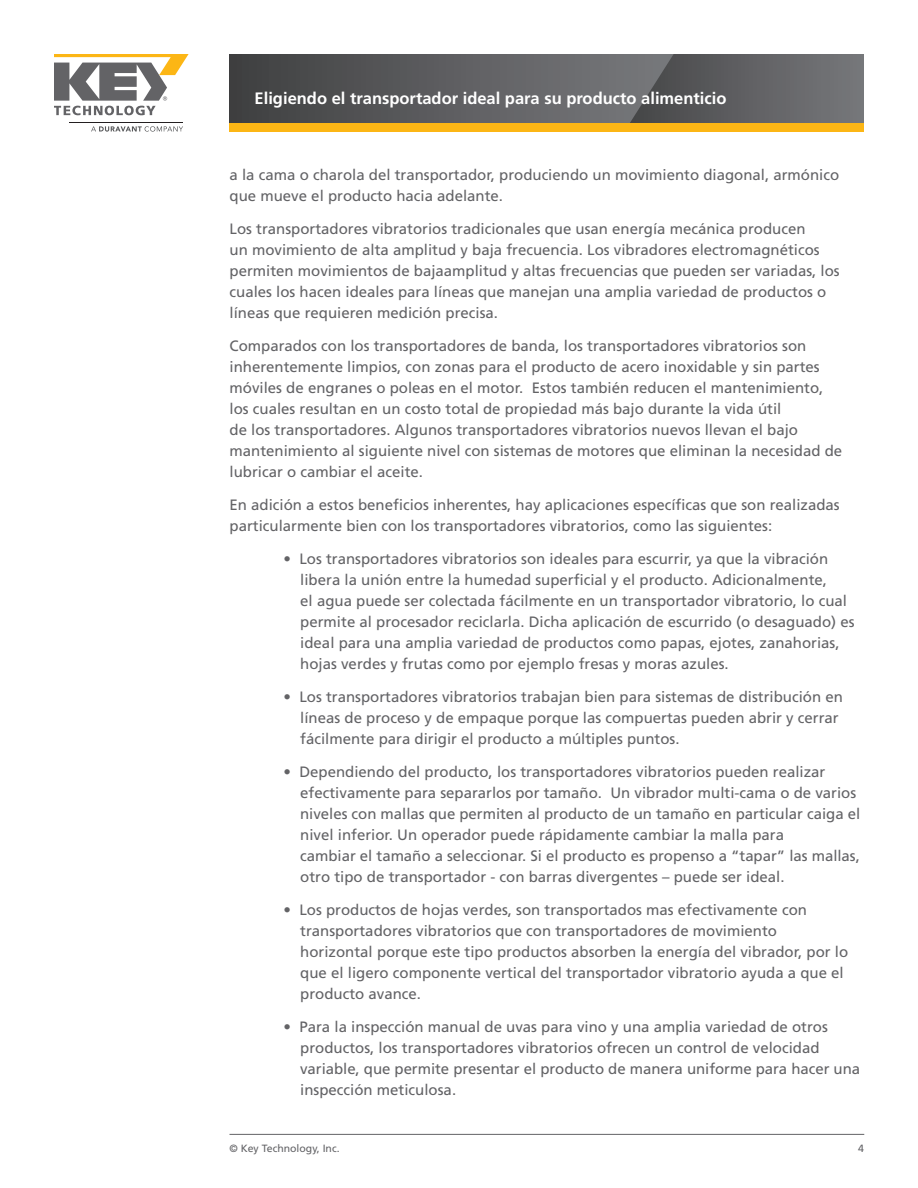
<style>
.page{position:relative;width:918px;height:1188px;background:#fff}
.page>*{position:absolute;margin:0;border:0;box-sizing:border-box;transform-origin:0 0}
.Document_Title__Head{font:700 16.5px "Frutiger LT Std";color:#fff}
.Main_Body_Text{font:15px/21px "Frutiger LT Std";color:#636366}
.t1{font:10.5px "Frutiger LT Std";color:#636366}
</style>
<div class="page">
<hr style="left:230px;top:1134px;width:634px;height:1px;background:#636366">
<svg style="left:230px;top:54px;width:400px;height:69px;background:#5a5a5c"></svg>
<svg style="left:630px;top:54px;width:234px;height:69px;background:#626366"></svg>
<div style="left:230px;top:123px;width:634px;height:9px;background:#fcb615"></div>
<svg style="left:54px;top:54px;width:135px;height:61px"></svg>
<svg style="left:91px;top:126px;width:92px;height:6px"></svg>
<hr style="left:69px;top:122px;width:114px;height:1px;background:#231f20">
<p class="Document_Title__Head" style="left:255px;top:88px;width:473px">Eligiendo el transportador ideal para su producto alimenticio</p>
<p class="Main_Body_Text" style="left:230px;top:165px;width:611px">a la cama o charola del transportador, produciendo un movimiento diagonal, armónico que mueve el producto hacia adelante.</p>
<p class="Main_Body_Text" style="left:230px;top:219px;width:612px">Los transportadores vibratorios tradicionales que usan energía mecánica producen<br>un movimiento de alta amplitud y baja frecuencia. Los vibradores electromagnéticos permiten movimientos de bajaamplitud y altas frecuencias que pueden ser variadas, los cuales los hacen ideales para líneas que manejan una amplia variedad de productos o líneas que requieren medición precisa.</p>
<p class="Main_Body_Text" style="left:230px;top:336px;width:614px">Comparados con los transportadores de banda, los transportadores vibratorios son inherentemente limpios, con zonas para el producto de acero inoxidable y sin partes móviles de engranes o poleas en el motor. Estos también reducen el mantenimiento, los cuales resultan en un costo total de propiedad más bajo durante la vida útil<br>de los transportadores. Algunos transportadores vibratorios nuevos llevan el bajo mantenimiento al siguiente nivel con sistemas de motores que eliminan la necesidad de lubricar o cambiar el aceite.</p>
<p class="Main_Body_Text" style="left:230px;top:495px;width:612px">En adición a estos beneficios inherentes, hay aplicaciones específicas que son realizadas particularmente bien con los transportadores vibratorios, como las siguientes:</p>
<p class="Main_Body_Text" style="left:300px;top:549px;width:556px;text-indent:-17px">• Los transportadores vibratorios son ideales para escurrir, ya que la vibración libera la unión entre la humedad superficial y el producto. Adicionalmente,<br>el agua puede ser colectada fácilmente en un transportador vibratorio, lo cual permite al procesador reciclarla. Dicha aplicación de escurrido (o desaguado) es ideal para una amplia variedad de productos como papas, ejotes, zanahorias, hojas verdes y frutas como por ejemplo fresas y moras azules.</p>
<p class="Main_Body_Text" style="left:300px;top:687px;width:544px;text-indent:-17px">• Los transportadores vibratorios trabajan bien para sistemas de distribución en líneas de proceso y de empaque porque las compuertas pueden abrir y cerrar fácilmente para dirigir el producto a múltiples puntos.</p>
<p class="Main_Body_Text" style="left:300px;top:762px;width:562px;text-indent:-17px">• Dependiendo del producto, los transportadores vibratorios pueden realizar efectivamente para separarlos por tamaño. Un vibrador multi-cama o de varios niveles con mallas que permiten al producto de un tamaño en particular caiga el nivel inferior. Un operador puede rápidamente cambiar la malla para<br>cambiar el tamaño a seleccionar. Si el producto es propenso a “tapar” las mallas, otro tipo de transportador - con barras divergentes – puede ser ideal.</p>
<p class="Main_Body_Text" style="left:300px;top:900px;width:549px;text-indent:-17px">• Los productos de hojas verdes, son transportados mas efectivamente con transportadores vibratorios que con transportadores de movimiento horizontal porque este tipo productos absorben la energía del vibrador, por lo que el ligero componente vertical del transportador vibratorio ayuda a que el producto avance.</p>
<p class="Main_Body_Text" style="left:300px;top:1017px;width:562px;text-indent:-16px">• Para la inspección manual de uvas para vino y una amplia variedad de otros productos, los transportadores vibratorios ofrecen un control de velocidad variable, que permite presentar el producto de manera uniforme para hacer una inspección meticulosa.</p>
<p class="t1" style="left:230px;top:1142px;width:112px">© Key Technology, Inc.</p>
<p class="t1" style="left:858px;top:1142px;width:7px">4</p>
</div>
